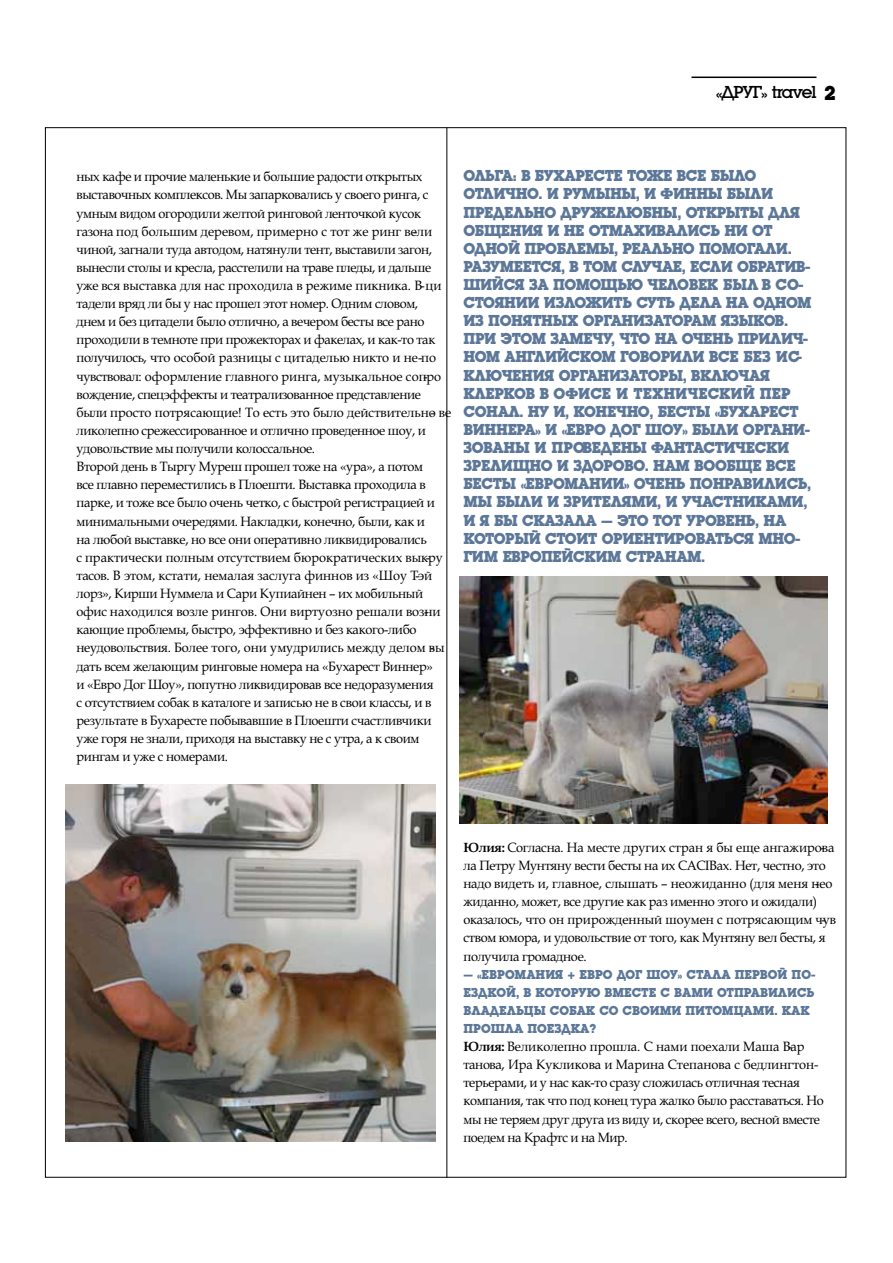
<style>
.page{position:relative;width:893px;height:1263px;background:#fff}
.page>*{position:absolute;margin:0;border:0;box-sizing:border-box;transform-origin:0 0}
.t1{font:18px "Dr Luga";color:#000}
.t2{font:700 16.5px/18.1px "Dr Luga";letter-spacing:-.025em;color:#5c7798;scale:.95 1}
.t3{font:13.5px/18.1px "Dr Book Antiqua";letter-spacing:-.025em;color:#000;scale:.95 1}
.t4{font:13.5px/18.1px "Dr Book Antiqua";color:#000;text-align:right;scale:.95 1}
.t5{font:700 13.5px/18.1px "Dr Luga";color:#5c7798;scale:.95 1}
.s1{font-weight:700;font-size:21px}
.s2{font-weight:700}
</style>
<div class="page">
<hr style="left:691px;top:77px;width:125px;height:1px;background:#000">
<hr style="left:446px;top:128px;width:1px;height:1049px;background:#000">
<img style="left:66px;top:784px;width:370px;height:358px">
<img style="left:459px;top:577px;width:368px;height:247px">
<h1 class="t1" style="left:716px;top:83px;width:121px">«ДРУГ» travel <span class="s1">2</span></h1>
<p class="t3" style="left:77px;top:168px;width:376px">ных кафе и прочие маленькие и большие радости открытых выставочных комплексов. Мы запарковались у своего ринга, с умным видом огородили желтой ринговой ленточкой кусок газона под большим деревом, примерно с тот же ринг вели</p>
<p class="t3" style="left:77px;top:222px;width:386px;text-indent:337px">- чиной, загнали туда автодом, натянули тент, выставили загон, вынесли столы и кресла, расстелили на траве пледы, и дальше уже вся выставка для нас проходила в режиме пикника. В-ци тадели вряд ли бы у нас прошел этот номер. Одним словом, днем и без цитадели было отлично, а вечером бесты все рано проходили в темноте при прожекторах и факелах, и как-то так получилось, что особой разницы с цитаделью никто и не-по чувствовал: оформление главного ринга, музыкальное сопро</p>
<p class="t3" style="left:423px;top:367px;width:6px">-</p>
<p class="t3" style="left:77px;top:385px;width:396px">вождение, спецэффекты и театрализованное представление были просто потрясающие! То есть это было действительно- ве ликолепно срежессированное и отлично проведенное шоу, и удовольствие мы получили колоссальное.<br>Второй день в Тыргу Муреш прошел тоже на «ура», а потом<br>все плавно переместились в Плоешти. Выставка проходила в парке, и тоже все было очень четко, с быстрой регистрацией и минимальными очередями. Накладки, конечно, были, как и<br>на любой выставке, но все они оперативно ликвидировались<br>с практически полным отсутствием бюрократических выкру</p>
<p class="t4" style="left:77px;top:548px;width:376px">-<br>тасов. В этом, кстати, немалая заслуга финнов из «Шоу Тэй</p>
<p class="t3" style="left:77px;top:566px;width:385px;text-indent:339px">- лорз», Кирши Нуммела и Сари Купиайнен – их мобильный офис находился возле рингов. Они виртуозно решали возни</p>
<p class="t3" style="left:424px;top:602px;width:6px">-</p>
<p class="t3" style="left:77px;top:620px;width:389px">кающие проблемы, быстро, эффективно и без какого-либо неудовольствия. Более того, они умудрились между делом вы&shy;дать всем желающим ринговые номера на «Бухарест Виннер»<br>и «Евро Дог Шоу», попутно ликвидировав все недоразумения<br>с отсутствием собак в каталоге и записью не в свои классы, и в результате в Бухаресте побывавшие в Плоешти счастливчики уже горя не знали, приходя на выставку не с утра, а к своим рингам и уже с номерами.</p>
<p class="t2" style="left:463px;top:167px;width:368px">ОЛЬГА: В БУХАРЕСТЕ ТОЖЕ ВСЕ БЫЛО ОТЛИЧНО. И РУМЫНЫ, И ФИННЫ БЫЛИ ПРЕДЕЛЬНО ДРУЖЕЛЮБНЫ, ОТКРЫТЫ ДЛЯ ОБЩЕНИЯ И НЕ ОТМАХИВАЛИСЬ НИ ОТ ОДНОЙ ПРОБЛЕМЫ, РЕАЛЬНО ПОМОГАЛИ.<br>РАЗУМЕЕТСЯ, В ТОМ СЛУЧАЕ, ЕСЛИ ОБРАТИВ-ШИЙСЯ ЗА ПОМОЩЬЮ ЧЕЛОВЕК БЫЛ В СО-СТОЯНИИ ИЗЛОЖИТЬ СУТЬ ДЕЛА НА ОДНОМ ИЗ ПОНЯТНЫХ ОРГАНИЗАТОРАМ ЯЗЫКОВ.<br>ПРИ ЭТОМ ЗАМЕЧУ, ЧТО НА ОЧЕНЬ ПРИЛИЧ-НОМ АНГЛИЙСКОМ ГОВОРИЛИ ВСЕ БЕЗ ИС-КЛЮЧЕНИЯ ОРГАНИЗАТОРЫ, ВКЛЮЧАЯ КЛЕРКОВ В ОФИСЕ И ТЕХНИЧЕСКИЙ ПЕР-СОНАЛ. НУ И, КОНЕЧНО, БЕСТЫ «БУХАРЕСТ ВИННЕРА» И «ЕВРО ДОГ ШОУ» БЫЛИ ОРГАНИ-ЗОВАНЫ И ПРОВЕДЕНЫ ФАНТАСТИЧЕСКИ ЗРЕЛИЩНО И ЗДОРОВО. НАМ ВООБЩЕ ВСЕ БЕСТЫ «ЕВРОМАНИИ» ОЧЕНЬ ПОНРАВИЛИСЬ, МЫ БЫЛИ И ЗРИТЕЛЯМИ, И УЧАСТНИКАМИ, И Я БЫ СКАЗАЛА – ЭТО ТОТ УРОВЕНЬ, НА КОТОРЫЙ СТОИТ ОРИЕНТИРОВАТЬСЯ МНО-ГИМ ЕВРОПЕЙСКИМ СТРАНАМ.</p>
<p class="t4" style="left:463px;top:838px;width:392px;text-align:left"><span class="s2">Юлия:</span> Согласна. На месте других стран я бы еще ангажирова&shy;ла Петру Мунтяну вести бесты на их CACIBах. Нет, честно, это надо видеть и, главное, слышать – неожиданно (для меня нео</p>
<p class="t3" style="left:463px;top:874px;width:394px;text-indent:352px">- жиданно, может, все другие как раз именно этого и ожидали) оказалось, что он прирожденный шоумен с потрясающим чув</p>
<p class="t3" style="left:463px;top:910px;width:383px;text-align:justify;text-indent:358px">- ством юмора, и удовольствие от того, как Мунтяну вел бесты, я получила громадное.</p>
<p class="t5" style="left:463px;top:965px;width:372px">– «ЕВРОМАНИЯ + ЕВРО ДОГ ШОУ» СТАЛА ПЕРВОЙ ПО-ЕЗДКОЙ, В КОТОРУЮ ВМЕСТЕ С ВАМИ ОТПРАВИЛИСЬ ВЛАДЕЛЬЦЫ СОБАК СО СВОИМИ ПИТОМЦАМИ. КАК ПРОШЛА ПОЕЗДКА?</p>
<p class="t4" style="left:463px;top:1037px;width:361px"><span class="s2">Юлия:</span> Великолепно прошла. С нами поехали Маша Вар</p>
<p class="t3" style="left:463px;top:1037px;width:381px;text-indent:325px">- танова, Ира Кукликова и Марина Степанова с бедлингтон&shy;терьерами, и у нас как-то сразу сложилась отличная тесная компания, так что под конец тура жалко было расставаться. Но мы не теряем друг друга из виду и, скорее всего, весной вместе поедем на Крафтс и на Мир.</p>
</div>
